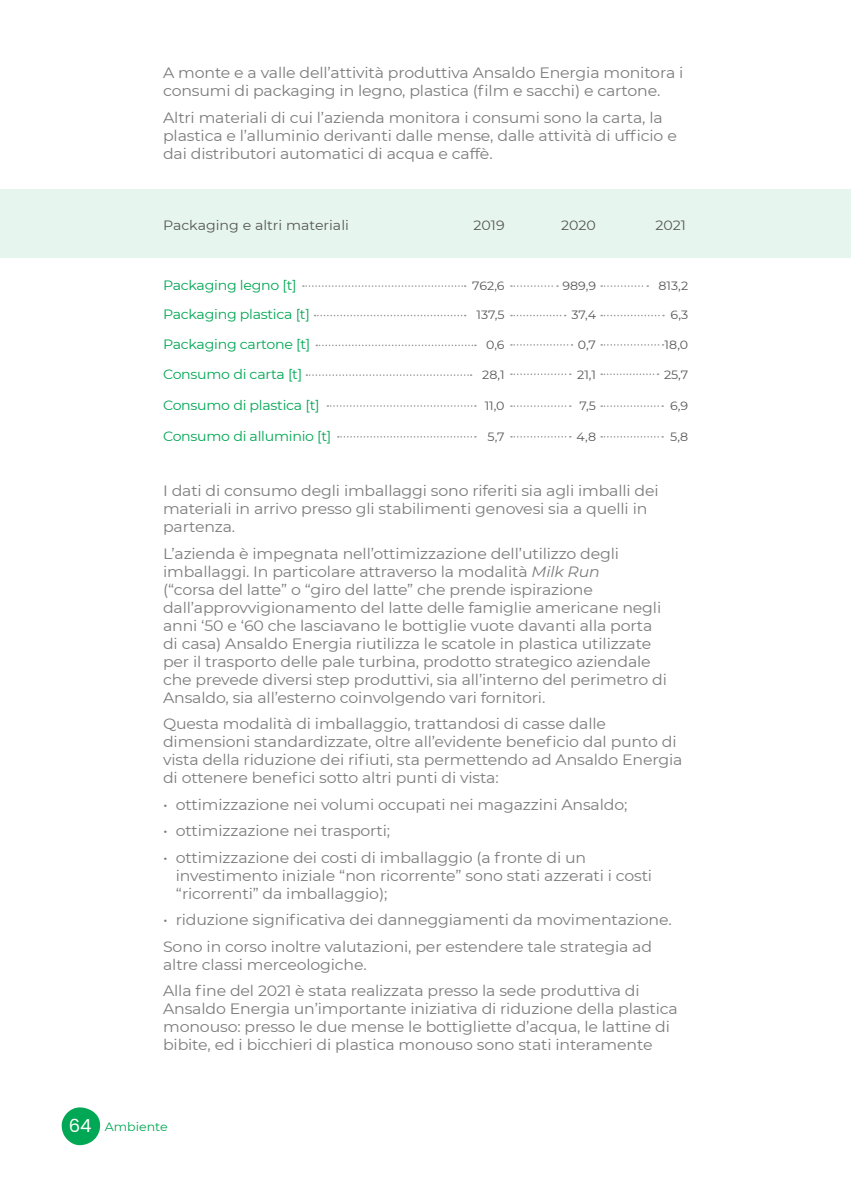
<style>
.page{position:relative;width:851px;height:1191px;background:#fff}
.page>*{position:absolute;margin:0;border:0;box-sizing:border-box;transform-origin:0 0}
.t1{font:15px/18px "Montserrat";letter-spacing:-.01em;color:#7c7c7c;scale:1.05 1}
.t2{font:13.5px "Montserrat";letter-spacing:-.02em;color:#00a754;scale:1.05 1}
.t3{font:13.5px "Montserrat";color:#575756;scale:1.05 1}
.t4{font:12px "Montserrat";color:#575756;scale:1.05 1}
.t5{font:12px "Montserrat";color:#00a754;scale:1.05 1}
.s1{font-style:italic}
.s2{font-family:"Poppins";font-size:18px;color:#fff}
</style>
<div class="page">
<svg style="left:62px;top:1107px;width:38px;height:38px"></svg>
<div style="left:0;top:189px;width:850px;height:69px;background:#e6f6ee"></div>
<svg style="left:303px;top:285px;width:162px;height:2px"></svg>
<svg style="left:511px;top:285px;width:47px;height:2px"></svg>
<svg style="left:511px;top:315px;width:54px;height:1px"></svg>
<svg style="left:511px;top:344px;width:61px;height:2px"></svg>
<svg style="left:511px;top:373px;width:59px;height:2px"></svg>
<svg style="left:511px;top:405px;width:59px;height:2px"></svg>
<svg style="left:511px;top:436px;width:59px;height:1px"></svg>
<svg style="left:601px;top:285px;width:47px;height:2px"></svg>
<svg style="left:601px;top:315px;width:63px;height:1px"></svg>
<svg style="left:601px;top:344px;width:62px;height:2px"></svg>
<svg style="left:601px;top:373px;width:57px;height:2px"></svg>
<svg style="left:601px;top:405px;width:62px;height:2px"></svg>
<svg style="left:601px;top:436px;width:62px;height:1px"></svg>
<svg style="left:316px;top:344px;width:160px;height:2px"></svg>
<svg style="left:306px;top:374px;width:165px;height:2px"></svg>
<svg style="left:327px;top:405px;width:149px;height:2px"></svg>
<svg style="left:338px;top:436px;width:138px;height:1px"></svg>
<svg style="left:314px;top:315px;width:151px;height:1px"></svg>
<hr style="left:850px;top:358px;width:1px;height:69px;background:#00a754">
<p class="t1" style="left:163px;top:63px;width:497px">A monte e a valle dell’attività produttiva Ansaldo Energia monitora i consumi di packaging in legno, plastica (film e sacchi) e cartone.</p>
<p class="t1" style="left:163px;top:108px;width:490px">Altri materiali di cui l’azienda monitora i consumi sono la carta, la plastica e l’alluminio derivanti dalle mense, dalle attività di ufficio e dai distributori automatici di acqua e caffè.</p>
<p class="t3" style="left:163px;top:216px;width:178px">Packaging e altri materiali</p>
<p class="t3" style="left:473px;top:216px;width:31px">2019</p>
<p class="t3" style="left:561px;top:216px;width:35px">2020</p>
<p class="t3" style="left:655px;top:216px;width:31px">2021</p>
<p class="t2" style="left:163px;top:276px;width:129px">Packaging legno [t]</p>
<p class="t4" style="left:472px;top:277px;width:32px">762,6</p>
<p class="t4" style="left:562px;top:277px;width:33px">989,9</p>
<p class="t4" style="left:658px;top:277px;width:30px">813,2</p>
<p class="t2" style="left:163px;top:305px;width:141px">Packaging plastica [t]</p>
<p class="t4" style="left:476px;top:307px;width:28px">137,5</p>
<p class="t4" style="left:571px;top:307px;width:25px">37,4</p>
<p class="t4" style="left:670px;top:307px;width:18px">6,3</p>
<p class="t2" style="left:163px;top:335px;width:142px">Packaging cartone [t]</p>
<p class="t2" style="left:163px;top:365px;width:134px">Consumo di carta [t]</p>
<p class="t2" style="left:163px;top:395px;width:151px">Consumo di plastica [t]</p>
<p class="t2" style="left:163px;top:426px;width:162px">Consumo di alluminio [t]</p>
<p class="t4" style="left:486px;top:336px;width:19px">0,6</p>
<p class="t4" style="left:482px;top:366px;width:23px">28,1</p>
<p class="t4" style="left:484px;top:397px;width:21px">11,0</p>
<p class="t4" style="left:487px;top:428px;width:18px">5,7</p>
<p class="t4" style="left:577px;top:336px;width:19px">0,7</p>
<p class="t4" style="left:577px;top:366px;width:19px">21,1</p>
<p class="t4" style="left:579px;top:397px;width:17px">7,5</p>
<p class="t4" style="left:576px;top:428px;width:20px">4,8</p>
<p class="t4" style="left:664px;top:336px;width:24px">18,0</p>
<p class="t4" style="left:664px;top:366px;width:25px">25,7</p>
<p class="t4" style="left:670px;top:397px;width:19px">6,9</p>
<p class="t4" style="left:670px;top:428px;width:19px">5,8</p>
<p class="t1" style="left:163px;top:481px;width:473px">I dati di consumo degli imballaggi sono riferiti sia agli imballi dei materiali in arrivo presso gli stabilimenti genovesi sia a quelli in partenza.</p>
<p class="t1" style="left:163px;top:544px;width:481px">L’azienda è impegnata nell’ottimizzazione dell’utilizzo degli imballaggi. In particolare attraverso la modalità <span class="s1">Milk Run<br></span>(“corsa del latte” o “giro del latte” che prende ispirazione dall’approvvigionamento del latte delle famiglie americane negli anni ‘50 e ‘60 che lasciavano le bottiglie vuote davanti alla porta di casa) Ansaldo Energia riutilizza le scatole in plastica utilizzate per il trasporto delle pale turbina, prodotto strategico aziendale che prevede diversi step produttivi, sia all’interno del perimetro di Ansaldo, sia all’esterno coinvolgendo vari fornitori.</p>
<p class="t1" style="left:163px;top:714px;width:496px">Questa modalità di imballaggio, trattandosi di casse dalle dimensioni standardizzate, oltre all’evidente beneficio dal punto di vista della riduzione dei rifiuti, sta permettendo ad Ansaldo Energia di ottenere benefici sotto altri punti di vista:</p>
<p class="t1" style="left:163px;top:795px;width:443px">• ottimizzazione nei volumi occupati nei magazzini Ansaldo;</p>
<p class="t1" style="left:163px;top:821px;width:218px">• ottimizzazione nei trasporti;</p>
<p class="t1" style="left:176px;top:848px;width:455px;text-indent:-13px">• ottimizzazione dei costi di imballaggio (a fronte di un investimento iniziale “non ricorrente” sono stati azzerati i costi “ricorrenti” da imballaggio);</p>
<p class="t1" style="left:163px;top:906px;width:486px;line-height:26.5px">• riduzione significativa dei danneggiamenti da movimentazione.<br>Sono in corso inoltre valutazioni, per estendere tale strategia ad</p>
<p class="t1" style="left:163px;top:950px;width:455px;line-height:26.5px">altre classi merceologiche.<br>Alla fine del 2021 è stata realizzata presso la sede produttiva di</p>
<p class="t1" style="left:163px;top:999px;width:491px">Ansaldo Energia un’importante iniziativa di riduzione della plastica monouso: presso le due mense le bottigliette d’acqua, le lattine di bibite, ed i bicchieri di plastica monouso sono stati interamente</p>
<p class="t5" style="left:69px;top:1118px;width:96px"><span class="s2">64</span> Ambiente</p>
</div>
